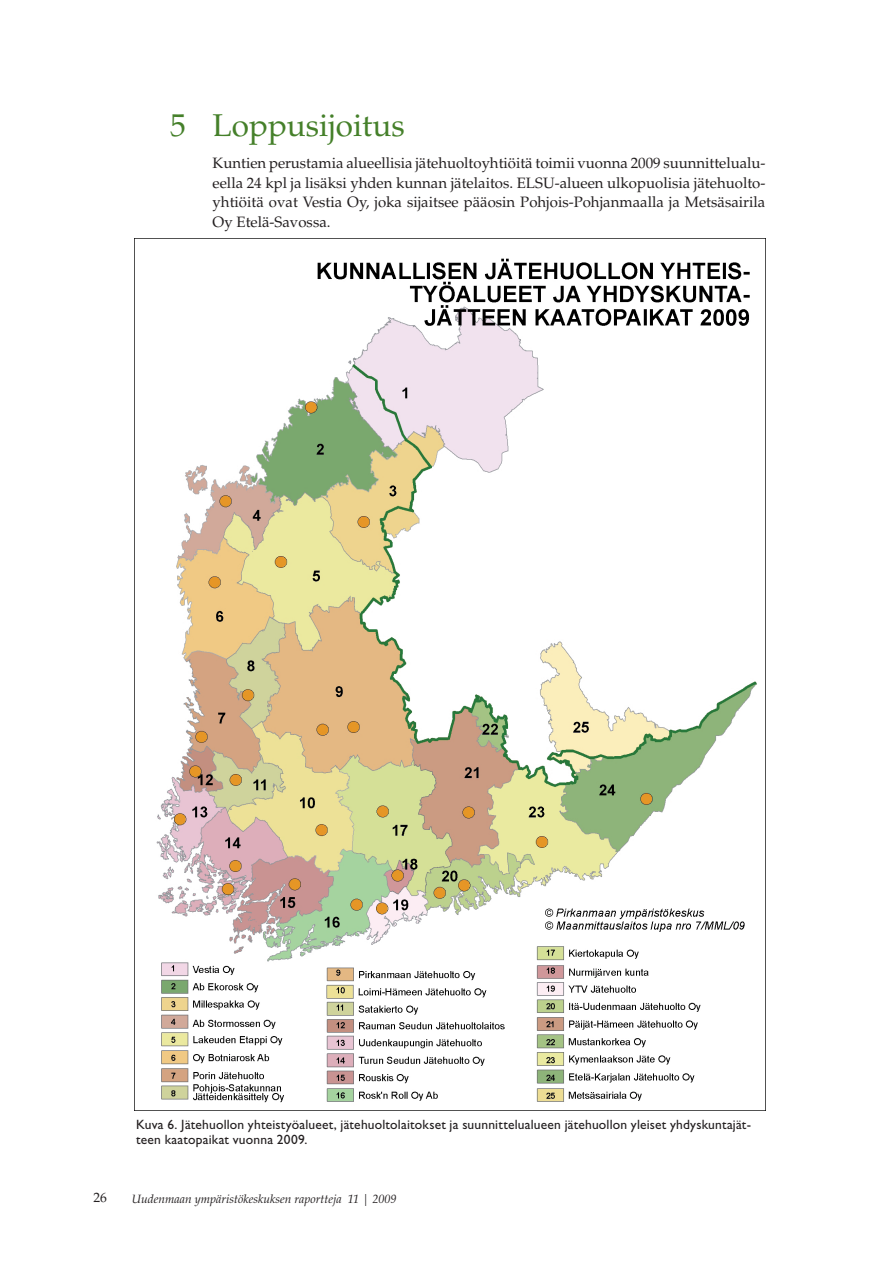
<style>
.page{position:relative;width:893px;height:1263px;background:#fff}
.page>*{position:absolute;margin:0;border:0;box-sizing:border-box;transform-origin:0 0}
.t1{font:31.5px "Palatino LT Std";color:#45802a}
.t2{font:15px/19.5px "Palatino LT Std";color:#231f20;text-align:justify}
.t3{font:13.5px/15px "Gill Sans Std";letter-spacing:.015em;color:#231f20}
.t4{font:13.5px "Palatino LT Std";color:#231f20}
.t5{font:italic 12px "Palatino LT Std";color:#231f20}
</style>
<div class="page">
<img style="left:134px;top:238px;width:631px;height:873px">
<h1 class="t1" style="left:170px;top:106px;width:17px">5</h1>
<h1 class="t1" style="left:213px;top:106px;width:194px">Loppusijoitus</h1>
<p class="t2" style="left:213px;top:153px;width:554px">Kuntien perustamia alueellisia jätehuoltoyhtiöitä toimii vuonna 2009 suunnittelualu&shy;eella 24 kpl ja lisäksi yhden kunnan jätelaitos. ELSU-alueen ulkopuolisia jätehuolto&shy;yhtiöitä ovat Vestia Oy, joka sijaitsee pääosin Pohjois-Pohjanmaalla ja Metsäsairila Oy Etelä-Savossa.</p>
<p class="t3" style="left:136px;top:1117px;width:616px">Kuva 6. Jätehuollon yhteistyöalueet, jätehuoltolaitokset ja suunnittelualueen jätehuollon yleiset yhdyskuntajät&shy;teen kaatopaikat vuonna 2009.</p>
<p class="t4" style="left:94px;top:1190px;width:15px">26</p>
<p class="t5" style="left:132px;top:1192px;width:266px">Uudenmaan ympäristökeskuksen raportteja 11 | 2009</p>
</div>
